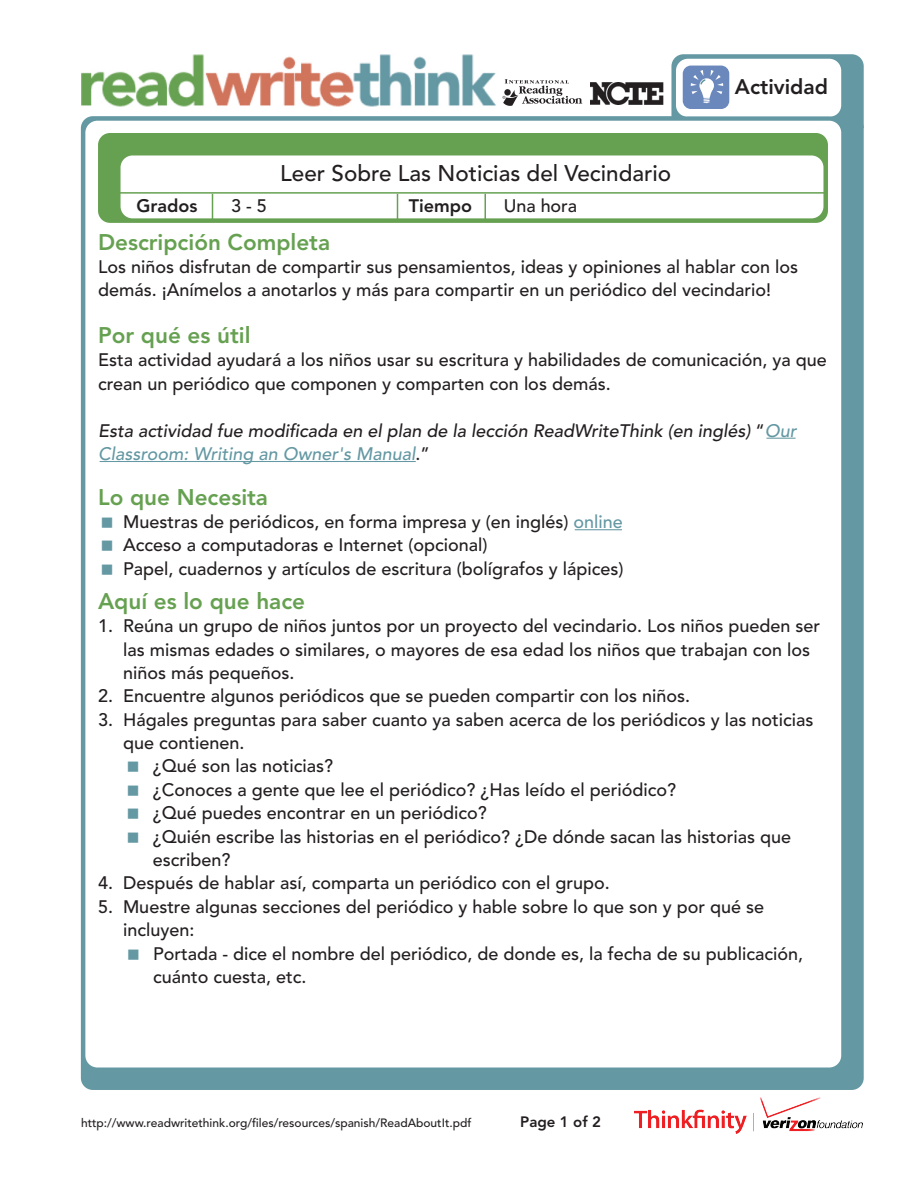
<style>
.page{position:relative;width:918px;height:1188px;background:#fff}
.page>*{position:absolute;margin:0;border:0;box-sizing:border-box;transform-origin:0 0}
.t1{font:800 22.5px "Avenir LT Std";color:#66a151}
.t2{font:500 22.5px "Avenir LT Std";color:#231f20}
.t3{font:800 21px "Avenir LT Std";color:#231f20}
.t4{font:500 18px/23.4px "Avenir LT Std";color:#231f20}
.t5{font:italic 500 18px/23.4px "Avenir LT Std";color:#231f20}
.t6{font:800 18px "Avenir LT Std";color:#231f20}
.t7{font:800 15px "Avenir LT Std";color:#231f20}
.t8{font:500 12px "Avenir LT Std";color:#231f20}
.s1{font-style:normal}
.s2{color:#6498a3}
</style>
<div class="page">
<div style="left:81px;top:116px;width:783px;height:974px;background:#6498a3;border-radius:12px"></div>
<div style="left:85px;top:121px;width:756px;height:946px;background:#fff;border-radius:12px"></div>
<svg style="left:671px;top:54px;width:193px;height:74px"></svg>
<div style="left:98px;top:133px;width:730px;height:90px;background:#66a151;border-radius:12px"></div>
<div style="left:121px;top:155px;width:702px;height:63px;background:#fff;border-radius:12px"></div>
<svg style="left:397px;top:194px;width:1px;height:24px"></svg>
<svg style="left:212px;top:194px;width:1px;height:24px"></svg>
<hr style="left:118px;top:192px;width:707px;height:2px;background:#66a151">
<hr style="left:484px;top:194px;width:2px;height:25px;background:#66a151">
<img style="left:635px;top:1097px;width:228px;height:37px">
<hr style="left:100px;top:461px;width:316px;height:1px;background:#6498a3">
<hr style="left:766px;top:438px;width:30px;height:1px;background:#6498a3">
<hr style="left:575px;top:529px;width:47px;height:1px;background:#6498a3">
<svg style="left:80px;top:116px;width:460px;height:24px"></svg>
<svg style="left:540px;top:89px;width:204px;height:39px"></svg>
<img style="left:81px;top:54px;width:415px;height:53px">
<div style="left:499px;top:43px;width:172px;height:66px;background:#fff"></div>
<svg style="left:502px;top:79px;width:80px;height:27px"></svg>
<img style="left:590px;top:82px;width:74px;height:23px">
<p class="t2" style="left:280px;top:160px;width:392px">Leer Sobre Las Noticias del Vecindario</p>
<p class="t6" style="left:137px;top:195px;width:62px">Grados</p>
<p class="t4" style="left:231px;top:195px;width:37px">3 - 5</p>
<p class="t6" style="left:409px;top:195px;width:65px">Tiempo</p>
<p class="t4" style="left:504px;top:195px;width:75px">Una hora</p>
<p class="t3" style="left:735px;top:75px;width:95px">Actividad</p>
<p class="t1" style="left:98px;top:228px;width:234px">Descripción Completa</p>
<p class="t4" style="left:98px;top:255px;width:702px">Los niños disfrutan de compartir sus pensamientos, ideas y opiniones al hablar con los demás. ¡Anímelos a anotarlos y más para compartir en un periódico del vecindario!</p>
<p class="t1" style="left:98px;top:322px;width:154px">Por qué es útil</p>
<p class="t4" style="left:98px;top:349px;width:730px">Esta actividad ayudará a los niños usar su escritura y habilidades de comunicación, ya que crean un periódico que componen y comparten con los demás.</p>
<p class="t5" style="left:98px;top:419px;width:700px">Esta actividad fue modificada en el plan de la lección ReadWriteThink (en inglés) <span class="s1">“</span><span class="s2">Our<br>Classroom: Writing an Owner's Manual</span><span class="s1">.”</span></p>
<p class="t1" style="left:98px;top:484px;width:171px">Lo que Necesita</p>
<p class="t4" style="left:123px;top:511px;width:502px">Muestras de periódicos, en forma impresa y (en inglés) <span class="s2">online<br></span>Acceso a computadoras e Internet (opcional)<br>Papel, cuadernos y artículos de escritura (bolígrafos y lápices)</p>
<p class="t1" style="left:98px;top:588px;width:209px">Aquí es lo que hace</p>
<p class="t4" style="left:123px;top:615px;width:699px;text-indent:-25px">1. Reúna un grupo de niños juntos por un proyecto del vecindario. Los niños pueden ser las mismas edades o similares, o mayores de esa edad los niños que trabajan con los niños más pequeños.</p>
<p class="t4" style="left:98px;top:685px;width:594px">2. Encuentre algunos periódicos que se pueden compartir con los niños.</p>
<p class="t4" style="left:98px;top:708px;width:717px">3. Hágales preguntas para saber cuanto ya saben acerca de los periódicos y las noticias</p>
<p class="t4" style="left:123px;top:732px;width:123px">que contienen.</p>
<p class="t4" style="left:153px;top:755px;width:182px">¿Qué son las noticias?</p>
<p class="t4" style="left:153px;top:778px;width:525px">¿Conoces a gente que lee el periódico? ¿Has leído el periódico?</p>
<p class="t4" style="left:153px;top:802px;width:336px">¿Qué puedes encontrar en un periódico?</p>
<p class="t4" style="left:153px;top:825px;width:640px">¿Quién escribe las historias en el periódico? ¿De dónde sacan las historias que</p>
<p class="t4" style="left:153px;top:849px;width:79px">escriben?</p>
<p class="t4" style="left:98px;top:872px;width:513px">4. Después de hablar así, comparta un periódico con el grupo.</p>
<p class="t4" style="left:123px;top:895px;width:643px;text-indent:-25px">5. Muestre algunas secciones del periódico y hable sobre lo que son y por qué se incluyen:</p>
<p class="t4" style="left:153px;top:942px;width:652px">Portada - dice el nombre del periódico, de donde es, la fecha de su publicación, cuánto cuesta, etc.</p>
<p class="t8" style="left:81px;top:1116px;width:392px">http://www.readwritethink.org/files/resources/spanish/ReadAboutIt.pdf</p>
<p class="t7" style="left:520px;top:1113px;width:82px">Page 1 of 2</p>
</div>
